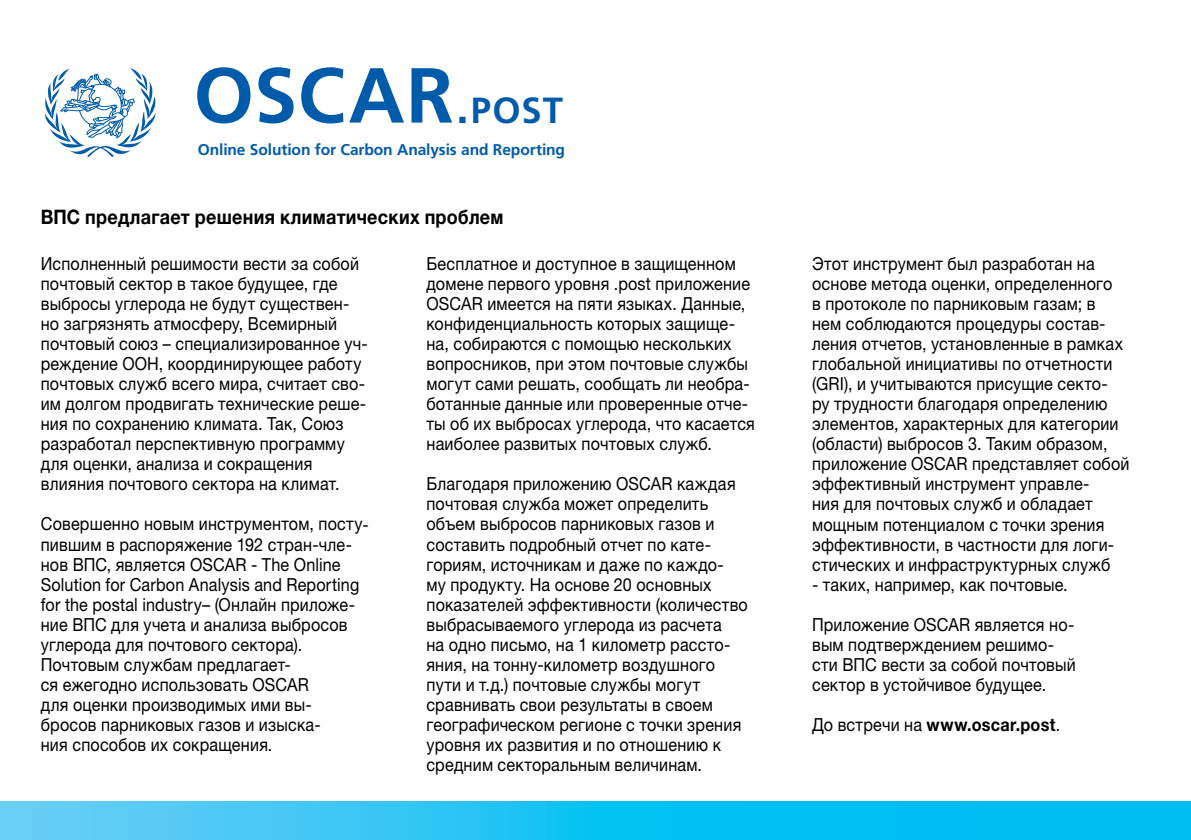
<style>
.page{position:relative;width:1191px;height:840px;background:#fff}
.page>*{position:absolute;margin:0;border:0;box-sizing:border-box;transform-origin:0 0}
.t1{font:700 77.8px "Frutiger LT Com";letter-spacing:.01em;color:#005baa}
.t2{font:700 20px "Helvetica Neue LTW1 G";letter-spacing:.015em;color:#000;scale:.9 1}
.t3{font:18px/20px "Helvetica Neue LTW1 G";letter-spacing:.01em;color:#000;scale:.9 1}
.t4{font:700 18px "Helvetica Neue LTW1 G";letter-spacing:.02em;color:#000;scale:.9 1}
.t5{font:700 15.6px "Frutiger LT Com";letter-spacing:-.01em;color:#005baa}
.s1{font-size:44px}
.s2{font-size:36.4px}
.s3{font-weight:400}
</style>
<div class="page">
<svg style="left:0;top:801px;width:1191px;height:38px;background:#20c3f3"></svg>
<svg style="left:45px;top:68px;width:111px;height:89px"></svg>
<h1 class="t1" style="left:194px;top:50px;width:371px">OSCAR<span class="s1">.</span><span class="s2">POST</span></h1>
<p class="t5" style="left:198px;top:140px;width:369px">Online Solution for Carbon Analysis and Reporting</p>
<p class="t2" style="left:41px;top:204px;width:515px">ВПС предлагает решения климатических проблем</p>
<p class="t3" style="left:41px;top:253px;width:365px">Исполненный решимости вести за собой почтовый сектор в такое будущее, где выбросы углерода не будут существен&shy;но загрязнять атмосферу, Всемирный почтовый союз – специализированное уч&shy;реждение ООН, координирующее работу почтовых служб всего мира, считает сво&shy;им долгом продвигать технические реше&shy;ния по сохранению климата. Так, Союз разработал перспективную программу для оценки, анализа и сокращения влияния почтового сектора на климат.</p>
<p class="t3" style="left:41px;top:513px;width:366px">Совершенно новым инструментом, посту&shy;пившим в распоряжение 192 стран-чле&shy;нов ВПС, является OSCAR - The Online Solution for Carbon Analysis and Reporting for the postal industry– (Онлайн приложе&shy;ние ВПС для учета и анализа выбросов углерода для почтового сектора).<br>Почтовым службам предлагает-<br>ся ежегодно использовать OSCAR<br>для оценки производимых ими вы&shy;бросов парниковых газов и изыска-<br>ния способов их сокращения.</p>
<p class="t3" style="left:426px;top:253px;width:366px">Бесплатное и доступное в защищенном домене первого уровня .post приложение OSCAR имеется на пяти языках. Данные, конфиденциальность которых защище&shy;на, собираются с помощью нескольких вопросников, при этом почтовые службы могут сами решать, сообщать ли необра&shy;ботанные данные или проверенные отче&shy;ты об их выбросах углерода, что касается наиболее развитых почтовых служб.</p>
<p class="t3" style="left:426px;top:473px;width:358px">Благодаря приложению OSCAR каждая почтовая служба может определить объем выбросов парниковых газов и составить подробный отчет по кате&shy;гориям, источникам и даже по каждо-<br>му продукту. На основе 20 основных показателей эффективности (количество выбрасываемого углерода из расчета<br>на одно письмо, на 1 километр рассто&shy;яния, на тонну-километр воздушного пути и т.д.) почтовые службы могут сравнивать свои результаты в своем географическом регионе с точки зрения уровня их развития и по отношению к средним секторальным величинам.</p>
<p class="t3" style="left:812px;top:253px;width:354px">Этот инструмент был разработан на основе метода оценки, определенного<br>в протоколе по парниковым газам; в<br>нем соблюдаются процедуры состав&shy;ления отчетов, установленные в рамках глобальной инициативы по отчетности (GRI), и учитываются присущие секто&shy;ру трудности благодаря определению элементов, характерных для категории (области) выбросов 3. Таким образом, приложение OSCAR представляет собой эффективный инструмент управле-<br>ния для почтовых служб и обладает мощным потенциалом с точки зрения эффективности, в частности для логи&shy;стических и инфраструктурных служб</p>
<p class="t3" style="left:812px;top:573px;width:285px">- таких, например, как почтовые.</p>
<p class="t3" style="left:812px;top:613px;width:294px">Приложение OSCAR является но&shy;вым подтверждением решимо&shy;сти ВПС вести за собой почтовый сектор в устойчивое будущее.</p>
<p class="t4" style="left:812px;top:712px;width:277px"><span class="s3">До встречи на</span> www.oscar.post<span class="s3">.</span></p>
</div>
